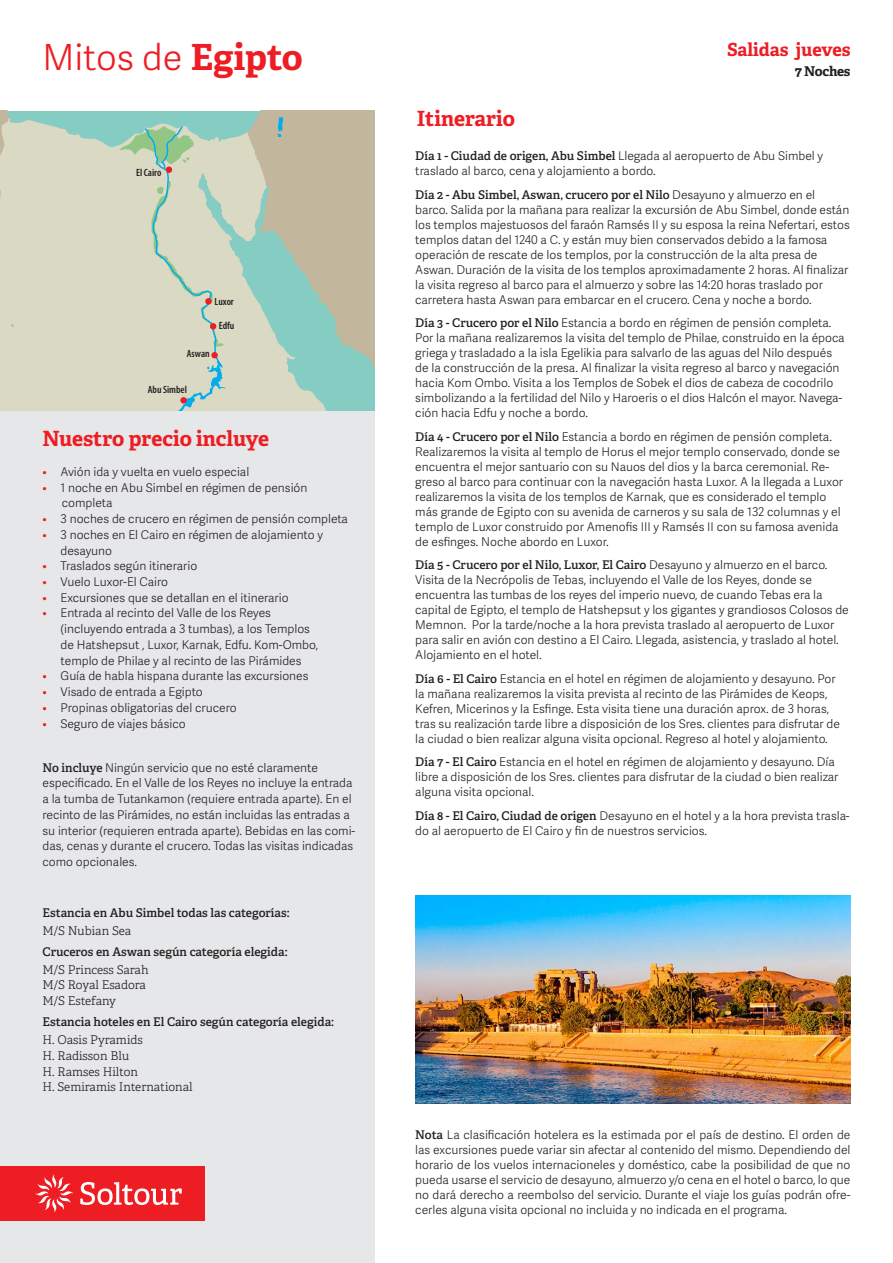
<style>
.page{position:relative;width:893px;height:1263px;background:#fff}
.page>*{position:absolute;margin:0;border:0;box-sizing:border-box;transform-origin:0 0}
.t1{font:300 36px "Adelle Sans";color:#ee1d23}
.t2{font:700 21px "Adelle";color:#ee1d23}
.t3{font:700 18px "Adelle";letter-spacing:-.005em;color:#ee1d23}
.t4{font:700 13.5px "Adelle";letter-spacing:-.025em;color:#231f20}
.t5{font:300 12px/15px "Adelle Sans";color:#231f20}
.t6{font:600 12px "Adelle";color:#231f20}
.t7{font:300 12px/15.8px "Adelle";color:#231f20}
.t8{font:600 condensed 10.5px "Myriad Pro";color:#231f20}
.s1{font-family:"Adelle";font-weight:700}
.s2{color:#ee1d23}
.s3{font-family:"Adelle";font-weight:600}
.s4{font-family:"Adelle Sans";font-weight:300}
</style>
<div class="page">
<div style="left:0;top:115px;width:374px;height:1148px;background:#e6e7e9"></div>
<div style="left:0;top:1166px;width:204px;height:54px;background:#ee1d23"></div>
<svg style="left:35px;top:1174px;width:147px;height:38px"></svg>
<img style="left:415px;top:895px;width:435px;height:208px">
<div style="left:0;top:111px;width:374px;height:299px;background:#85ccc2"></div>
<svg style="left:0;top:120px;width:326px;height:290px;fill:#dadac4"></svg>
<svg style="left:0;top:111px;width:14px;height:277px"></svg>
<svg style="left:246px;top:111px;width:128px;height:270px"></svg>
<svg style="left:120px;top:126px;width:106px;height:284px"></svg>
<div style="left:180px;top:397px;width:7px;height:6px;background:#ee1d23;border-radius:50%"></div>
<h1 class="t1" style="left:43px;top:31px;width:262px">Mitos de <span class="s1">Egipto</span></h1>
<p class="t8" style="left:136px;top:166px;width:27px">El Cairo</p>
<p class="t8" style="left:215px;top:295px;width:21px">Luxor</p>
<p class="t8" style="left:219px;top:319px;width:17px">Edfu</p>
<p class="t8" style="left:187px;top:347px;width:24px">Aswan</p>
<p class="t8" style="left:148px;top:383px;width:41px">Abu Simbel</p>
<h2 class="t2" style="left:43px;top:425px;width:228px">Nuestro precio incluye</h2>
<p class="t5" style="left:43px;top:464px;width:208px"><span class="s2">•</span> Avión ida y vuelta en vuelo especial</p>
<p class="t5" style="left:62px;top:479px;width:247px;line-height:15.8px;text-indent:-19px"><span class="s2">•</span> 1 noche en Abu Simbel en régimen de pensión completa</p>
<p class="t5" style="left:43px;top:511px;width:307px"><span class="s2">•</span> 3 noches de crucero en régimen de pensión completa</p>
<p class="t5" style="left:61px;top:526px;width:264px;line-height:15.8px;text-indent:-18px"><span class="s2">•</span> 3 noches en El Cairo en régimen de alojamiento y desayuno</p>
<p class="t5" style="left:43px;top:558px;width:156px"><span class="s2">•</span> Traslados según itinerario</p>
<p class="t5" style="left:43px;top:574px;width:127px"><span class="s2">•</span> Vuelo Luxor-El Cairo</p>
<p class="t5" style="left:43px;top:590px;width:248px"><span class="s2">•</span> Excursiones que se detallan en el itinerario</p>
<p class="t5" style="left:61px;top:605px;width:259px;line-height:15.8px;text-indent:-18px"><span class="s2">•</span> Entrada al recinto del Valle de los Reyes (incluyendo entrada a 3 tumbas), a los Templos de Hatshepsut , Luxor, Karnak, Edfu. Kom-Ombo, templo de Philae y al recinto de las Pirámides</p>
<p class="t5" style="left:43px;top:668px;width:268px"><span class="s2">•</span> Guía de habla hispana durante las excursiones</p>
<p class="t5" style="left:43px;top:684px;width:162px"><span class="s2">•</span> Visado de entrada a Egipto</p>
<p class="t5" style="left:43px;top:700px;width:196px"><span class="s2">•</span> Propinas obligatorias del crucero</p>
<p class="t5" style="left:43px;top:716px;width:145px"><span class="s2">•</span> Seguro de viajes básico</p>
<p class="t5" style="left:43px;top:759px;width:314px;line-height:15.8px"><span class="s3">No incluye</span> Ningún servicio que no esté claramente especificado. En el Valle de los Reyes no incluye la entrada a la tumba de Tutankamon (requiere entrada aparte). En el recinto de las Pirámides, no están incluidas las entradas a su interior (requieren entrada aparte). Bebidas en las comi&shy;das, cenas y durante el crucero. Todas las visitas indicadas como opcionales.</p>
<p class="t6" style="left:43px;top:905px;width:249px">Estancia en Abu Simbel todas las categorías:</p>
<p class="t7" style="left:43px;top:923px;width:90px">M/S Nubian Sea</p>
<p class="t6" style="left:43px;top:944px;width:247px">Cruceros en Aswan según categoría elegida:</p>
<p class="t7" style="left:43px;top:962px;width:108px">M/S Princess Sarah<br>M/S Royal Esadora<br>M/S Estefany</p>
<p class="t6" style="left:43px;top:1014px;width:293px">Estancia hoteles en El Cairo según categoría elegida:</p>
<p class="t7" style="left:43px;top:1032px;width:152px">H. Oasis Pyramids<br>H. Radisson Blu<br>H. Ramses Hilton<br>H. Semiramis International</p>
<h3 class="t3" style="left:727px;top:38px;width:125px">Salidas jueves</h3>
<h2 class="t2" style="left:417px;top:105px;width:100px">Itinerario</h2>
<p class="t4" style="left:795px;top:63px;width:57px">7 Noches</p>
<p class="t5" style="left:415px;top:148px;width:409px"><span class="s3">Día 1 - Ciudad de origen, Abu Simbel</span> Llegada al aeropuerto de Abu Simbel y traslado al barco, cena y alojamiento a bordo.</p>
<p class="t6" style="left:415px;top:187px;width:401px">Día 2 - Abu Simbel, Aswan, crucero por el Nilo <span class="s4">Desayuno y almuerzo en el</span></p>
<p class="t5" style="left:415px;top:202px;width:436px">barco. Salida por la mañana para realizar la excursión de Abu Simbel, donde están los templos majestuosos del faraón Ramsés II y su esposa la reina Nefertari, estos templos datan del 1240 a C. y están muy bien conservados debido a la famosa operación de rescate de los templos, por la construcción de la alta presa de Aswan. Duración de la visita de los templos aproximadamente 2 horas. Al finalizar la visita regreso al barco para el almuerzo y sobre las 14:20 horas traslado por carretera hasta Aswan para embarcar en el crucero. Cena y noche a bordo.</p>
<p class="t5" style="left:415px;top:315px;width:431px"><span class="s3">Día 3 - Crucero por el Nilo</span> Estancia a bordo en régimen de pensión completa.<br>Por la mañana realizaremos la visita del templo de Philae, construido en la época griega y trasladado a la isla Egelikia para salvarlo de las aguas del Nilo después de la construcción de la presa. Al finalizar la visita regreso al barco y navegación hacia Kom Ombo. Visita a los Templos de Sobek el dios de cabeza de cocodrilo simbolizando a la fertilidad del Nilo y Haroeris o el dios Halcón el mayor. Navega&shy;ción hacia Edfu y noche a bordo.</p>
<p class="t5" style="left:415px;top:429px;width:429px"><span class="s3">Día 4 - Crucero por el Nilo</span> Estancia a bordo en régimen de pensión completa.<br>Realizaremos la visita al templo de Horus el mejor templo conservado, donde se encuentra el mejor santuario con su Nauos del dios y la barca ceremonial. Re&shy;greso al barco para continuar con la navegación hasta Luxor. A la llegada a Luxor realizaremos la visita de los templos de Karnak, que es considerado el templo más grande de Egipto con su avenida de carneros y su sala de 132 columnas y el templo de Luxor construido por Amenofis III y Ramsés II con su famosa avenida de esfinges. Noche abordo en Luxor.</p>
<p class="t6" style="left:415px;top:557px;width:414px">Día 5 - Crucero por el Nilo, Luxor, El Cairo <span class="s4">Desayuno y almuerzo en el barco.</span></p>
<p class="t5" style="left:415px;top:572px;width:435px">Visita de la Necrópolis de Tebas, incluyendo el Valle de los Reyes, donde se encuentra las tumbas de los reyes del imperio nuevo, de cuando Tebas era la capital de Egipto, el templo de Hatshepsut y los gigantes y grandiosos Colosos de Memnon. Por la tarde/noche a la hora prevista traslado al aeropuerto de Luxor para salir en avión con destino a El Cairo. Llegada, asistencia, y traslado al hotel.<br>Alojamiento en el hotel.</p>
<p class="t5" style="left:415px;top:671px;width:426px"><span class="s3">Día 6 - El Cairo</span> Estancia en el hotel en régimen de alojamiento y desayuno. Por la mañana realizaremos la visita prevista al recinto de las Pirámides de Keops, Kefren, Micerinos y la Esfinge. Esta visita tiene una duración aprox. de 3 horas, tras su realización tarde libre a disposición de los Sres. clientes para disfrutar de la ciudad o bien realizar alguna visita opcional. Regreso al hotel y alojamiento.</p>
<p class="t5" style="left:415px;top:754px;width:425px"><span class="s3">Día 7 - El Cairo</span> Estancia en el hotel en régimen de alojamiento y desayuno. Día libre a disposición de los Sres. clientes para disfrutar de la ciudad o bien realizar alguna visita opcional.</p>
<p class="t5" style="left:415px;top:808px;width:436px"><span class="s3">Día 8 - El Cairo, Ciudad de origen</span> Desayuno en el hotel y a la hora prevista trasla&shy;do al aeropuerto de El Cairo y fin de nuestros servicios.</p>
<p class="t5" style="left:415px;top:1127px;width:437px;text-align:justify"><span class="s3">Nota</span> La clasificación hotelera es la estimada por el país de destino. El orden de las excursiones puede variar sin afectar al contenido del mismo. Dependiendo del horario de los vuelos internacioneles y doméstico, cabe la posibilidad de que no pueda usarse el servicio de desayuno, almuerzo y/o cena en el hotel o barco, lo que no dará derecho a reembolso del servicio. Durante el viaje los guías podrán ofre&shy;cerles alguna visita opcional no incluida y no indicada en el programa.</p>
</div>
